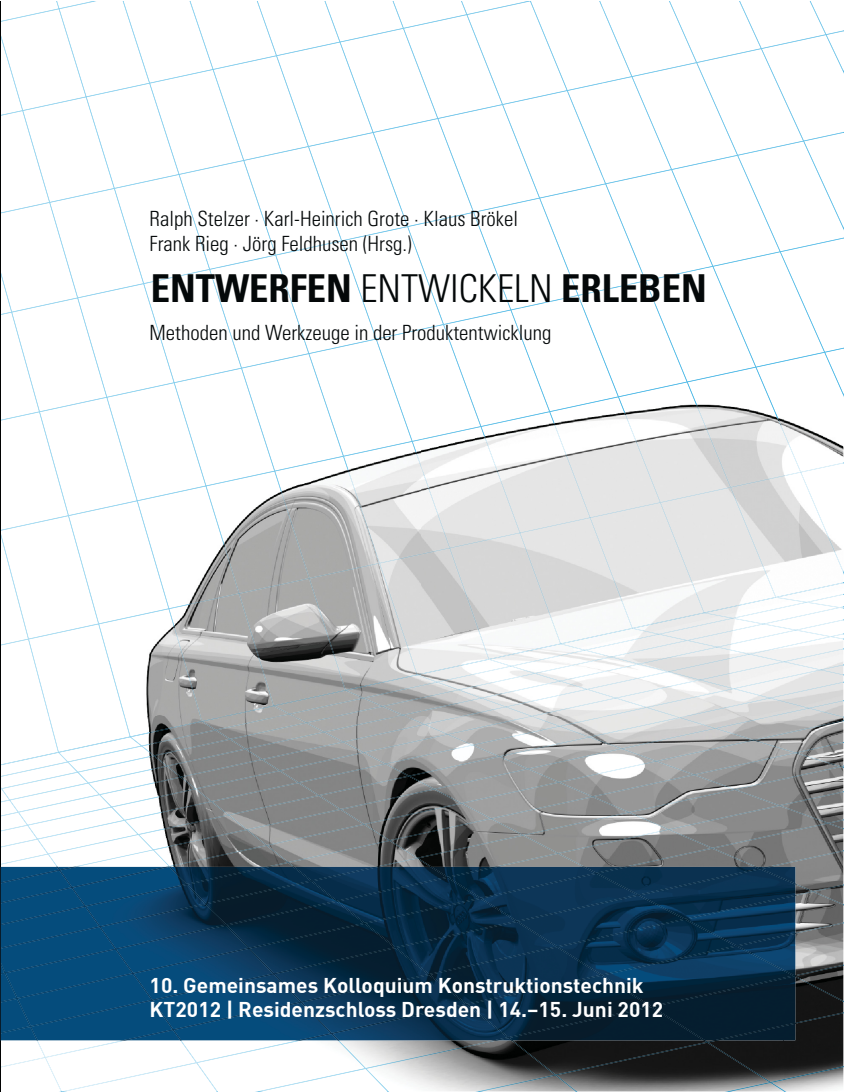
<style>
.page{position:relative;width:844px;height:1092px;background:#fff}
.page>*{position:absolute;margin:0;border:0;box-sizing:border-box;transform-origin:0 0}
.t1{font:700 condensed 38.5px "Univers LT Std";color:#040809}
.t2{font:300 condensed 21px/25.2px "Univers LT Std";color:#040809}
.t3{font:700 21px/24.5px "DIN";color:#fff}
.s1{font-weight:300}
</style>
<div class="page">
<img style="left:1px;top:9px;width:55px;height:13px">
<img style="left:1px;top:36px;width:55px;height:245px">
<img style="left:56px;top:1px;width:87px;height:280px">
<img style="left:123px;top:1px;width:67px;height:267px">
<img style="left:190px;top:1px;width:67px;height:267px">
<img style="left:352px;top:30px;width:40px;height:155px">
<img style="left:257px;top:1px;width:95px;height:267px">
<img style="left:392px;top:1px;width:69px;height:267px">
<img style="left:461px;top:1px;width:69px;height:267px">
<img style="left:530px;top:1px;width:69px;height:267px">
<img style="left:599px;top:1px;width:70px;height:267px">
<img style="left:793px;top:38px;width:50px;height:190px">
<img style="left:669px;top:1px;width:124px;height:280px">
<img style="left:809px;top:1px;width:34px;height:71px">
<img style="left:3px;top:281px;width:69px;height:250px">
<img style="left:1px;top:534px;width:13px;height:48px">
<img style="left:72px;top:281px;width:70px;height:301px">
<img style="left:142px;top:281px;width:79px;height:301px">
<img style="left:221px;top:307px;width:72px;height:275px">
<img style="left:293px;top:307px;width:71px;height:275px">
<img style="left:489px;top:310px;width:20px;height:272px">
<img style="left:364px;top:307px;width:125px;height:275px">
<img style="left:509px;top:307px;width:73px;height:275px">
<img style="left:582px;top:307px;width:74px;height:275px">
<img style="left:656px;top:307px;width:114px;height:275px">
<img style="left:718px;top:281px;width:125px;height:292px">
<img style="left:792px;top:281px;width:51px;height:115px">
<img style="left:13px;top:582px;width:830px;height:15px">
<svg style="left:1px;top:597px;width:842px;height:494px"></svg>
<img style="left:795px;top:867px;width:1px;height:18px">
<hr style="left:0;top:1px;width:1px;height:1090px;background:#010202">
<img style="left:148px;top:268px;width:561px;height:39px">
<img style="left:646px;top:268px;width:59px;height:13px">
<img style="left:155px;top:268px;width:61px;height:13px">
<svg style="left:209px;top:268px;width:5px;height:13px"></svg>
<svg style="left:279px;top:268px;width:6px;height:13px"></svg>
<svg style="left:422px;top:268px;width:6px;height:13px"></svg>
<svg style="left:351px;top:268px;width:5px;height:13px"></svg>
<svg style="left:494px;top:268px;width:6px;height:13px"></svg>
<svg style="left:567px;top:268px;width:6px;height:13px"></svg>
<svg style="left:640px;top:268px;width:6px;height:13px"></svg>
<img style="left:521px;top:281px;width:124px;height:26px">
<svg style="left:148px;top:281px;width:10px;height:2px"></svg>
<svg style="left:148px;top:295px;width:3px;height:12px"></svg>
<img style="left:213px;top:281px;width:9px;height:26px">
<img style="left:284px;top:281px;width:10px;height:26px">
<img style="left:427px;top:281px;width:10px;height:26px">
<img style="left:355px;top:281px;width:10px;height:26px">
<img style="left:499px;top:281px;width:11px;height:26px">
<img style="left:572px;top:281px;width:11px;height:26px">
<img style="left:645px;top:281px;width:12px;height:26px">
<div style="left:705px;top:977px;width:90px;height:63px;background:#051e2f"></div>
<img style="left:1px;top:925px;width:56px;height:24px">
<img style="left:1px;top:903px;width:56px;height:22px">
<img style="left:1px;top:867px;width:56px;height:36px">
<img style="left:1px;top:963px;width:37px;height:77px">
<img style="left:57px;top:867px;width:112px;height:173px">
<img style="left:339px;top:867px;width:91px;height:173px">
<img style="left:169px;top:867px;width:170px;height:173px">
<img style="left:430px;top:867px;width:275px;height:173px">
<img style="left:583px;top:867px;width:212px;height:110px">
<img style="left:754px;top:867px;width:41px;height:17px">
<hr style="left:0;top:867px;width:1px;height:173px;background:#081b2a">
<img style="left:146px;top:205px;width:375px;height:55px">
<img style="left:253px;top:205px;width:257px;height:55px">
<img style="left:188px;top:205px;width:19px;height:55px">
<img style="left:258px;top:205px;width:19px;height:55px">
<img style="left:399px;top:205px;width:21px;height:55px">
<img style="left:328px;top:205px;width:20px;height:55px">
<img style="left:470px;top:205px;width:22px;height:55px">
<img style="left:146px;top:319px;width:409px;height:29px">
<img style="left:331px;top:319px;width:140px;height:29px">
<img style="left:154px;top:319px;width:10px;height:29px">
<img style="left:225px;top:319px;width:10px;height:29px">
<img style="left:297px;top:319px;width:10px;height:29px">
<img style="left:441px;top:319px;width:11px;height:29px">
<img style="left:368px;top:319px;width:12px;height:29px">
<img style="left:514px;top:319px;width:12px;height:29px">
<p class="t2" style="left:150px;top:207px;width:370px">Ralph Stelzer · Karl-Heinrich Grote · Klaus Brökel<br>Frank Rieg · Jörg Feldhusen (Hrsg.)</p>
<h1 class="t1" style="left:151px;top:272px;width:557px">ENTWERFEN <span class="s1">ENTWICKELN</span> ERLEBEN</h1>
<p class="t2" style="left:150px;top:321px;width:403px">Methoden und Werkzeuge in der Produktentwicklung</p>
<p class="t3" style="left:150px;top:972px;width:515px">10. Gemeinsames Kolloquium Konstruktionstechnik<br>KT2012 | Residenzschloss Dresden | 14.–15. Juni 2012</p>
</div>
